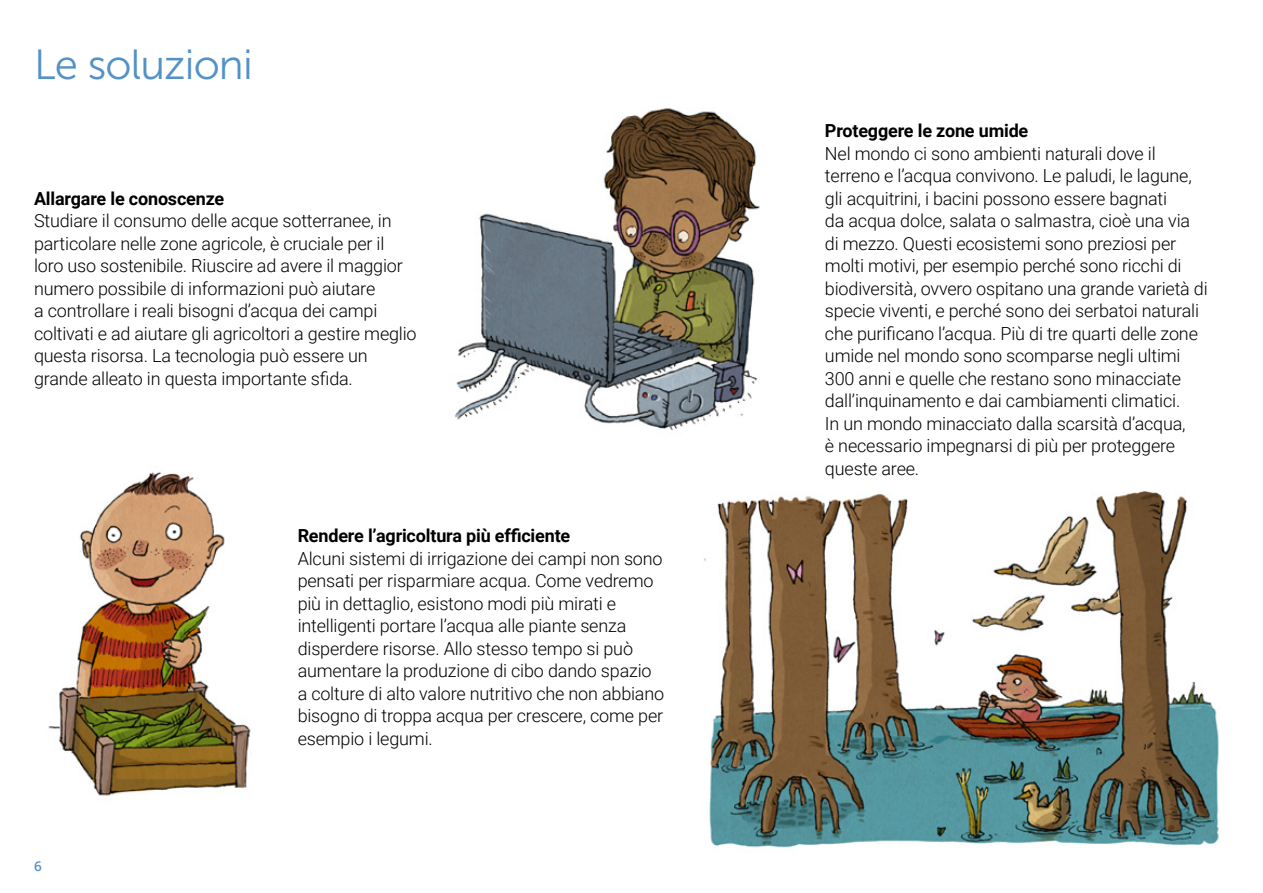
<style>
.page{position:relative;width:1263px;height:893px;background:#fff}
.page>*{position:absolute;margin:0;border:0;box-sizing:border-box;transform-origin:0 0}
.t1{font:42px "Museo Sans 300";letter-spacing:-.02em;color:#5391c6}
.t2{font:300 18px/22.5px "Roboto";letter-spacing:-.01em;color:#000}
.t3{font:700 18px "Roboto";letter-spacing:-.01em;color:#000}
.t4{font:600 13.5px "Open Sans";color:#5391c6}
</style>
<div class="page">
<img style="left:704px;top:491px;width:515px;height:357px">
<img style="left:48px;top:471px;width:204px;height:325px">
<img style="left:454px;top:108px;width:306px;height:323px">
<h1 class="t1" style="left:34px;top:41px;width:220px">Le soluzioni</h1>
<p class="t3" style="left:34px;top:186px;width:192px">Allargare le conoscenze</p>
<p class="t2" style="left:34px;top:209px;width:384px">Studiare il consumo delle acque sotterranee, in particolare nelle zone agricole, è cruciale per il loro uso sostenibile. Riuscire ad avere il maggior numero possibile di informazioni può aiutare<br>a controllare i reali bisogni d’acqua dei campi coltivati e ad aiutare gli agricoltori a gestire meglio questa risorsa. La tecnologia può essere un grande alleato in questa importante sfida.</p>
<p class="t4" style="left:34px;top:856px;width:9px">6</p>
<p class="t3" style="left:298px;top:523px;width:274px">Rendere l’agricoltura più efficiente</p>
<p class="t2" style="left:298px;top:546px;width:368px">Alcuni sistemi di irrigazione dei campi non sono pensati per risparmiare acqua. Come vedremo più in dettaglio, esistono modi più mirati e intelligenti portare l’acqua alle piante senza disperdere risorse. Allo stesso tempo si può aumentare la produzione di cibo dando spazio a colture di alto valore nutritivo che non abbiano bisogno di troppa acqua per crescere, come per esempio i legumi.</p>
<p class="t3" style="left:825px;top:118px;width:205px">Proteggere le zone umide</p>
<p class="t2" style="left:825px;top:141px;width:384px">Nel mondo ci sono ambienti naturali dove il terreno e l’acqua convivono. Le paludi, le lagune, gli acquitrini, i bacini possono essere bagnati<br>da acqua dolce, salata o salmastra, cioè una via di mezzo. Questi ecosistemi sono preziosi per molti motivi, per esempio perché sono ricchi di biodiversità, ovvero ospitano una grande varietà di specie viventi, e perché sono dei serbatoi naturali che purificano l’acqua. Più di tre quarti delle zone umide nel mondo sono scomparse negli ultimi 300 anni e quelle che restano sono minacciate dall’inquinamento e dai cambiamenti climatici.<br>In un mondo minacciato dalla scarsità d’acqua,<br>è necessario impegnarsi di più per proteggere queste aree.</p>
</div>
